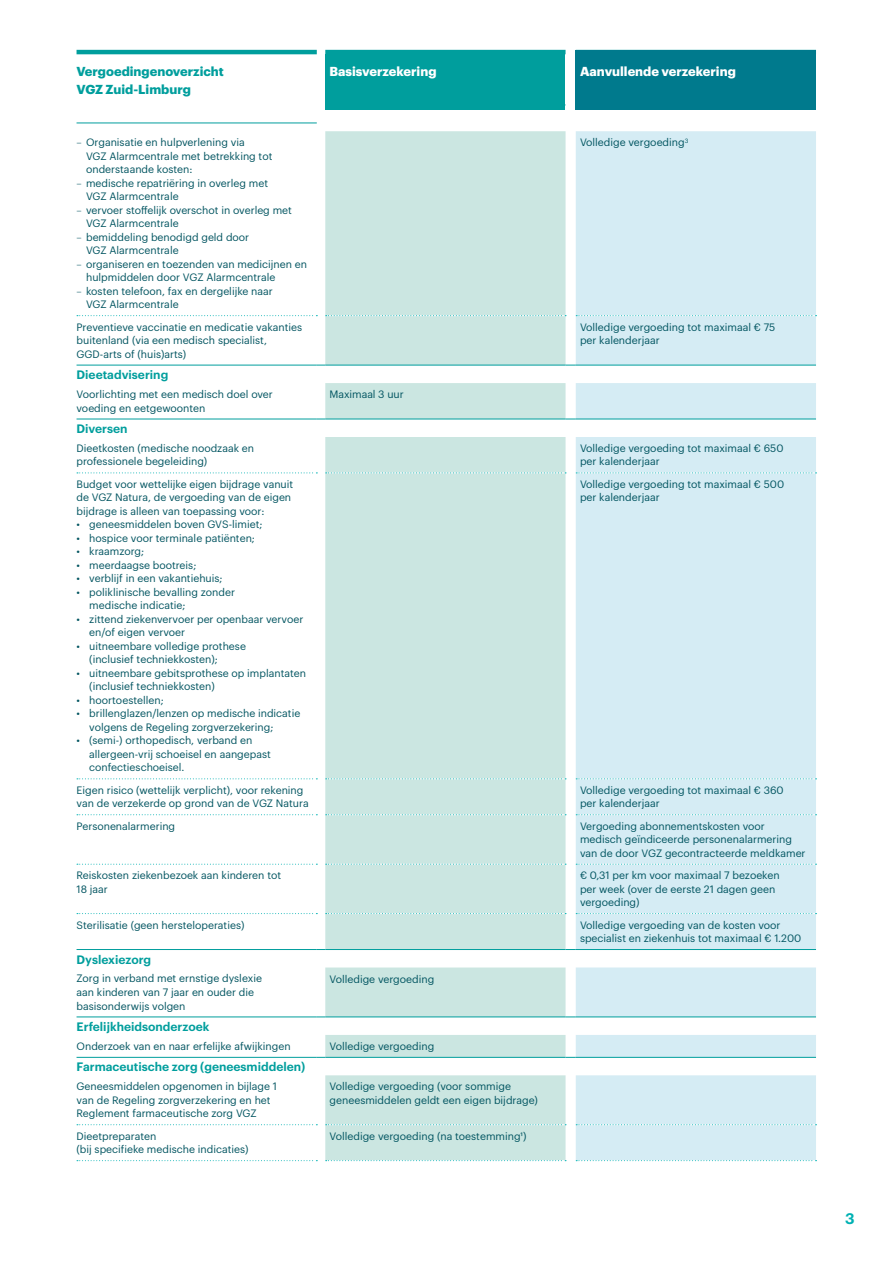
<style>
.page{position:relative;width:893px;height:1263px;background:#fff}
.page>*{position:absolute;margin:0;border:0;box-sizing:border-box;transform-origin:0 0}
.t1{font:600 15px "Graphik";color:#00b1b3}
.t2{font:700 12.75px "Graphik";color:#fff}
.t3{font:700 12.75px/18px "Graphik";color:#009e9d}
.t4{font:600 12px "Graphik";color:#009e9d}
.t5{font:10.5px/13.5px "Graphik";color:#005460}
.s1{font-weight:300}
</style>
<div class="page">
<div style="left:325px;top:54px;width:241px;height:55px;background:#009e9d"></div>
<div style="left:576px;top:54px;width:240px;height:55px;background:#007a8d"></div>
<svg style="left:325px;top:131px;width:241px;height:1030px;background:#cfe8e3"></svg>
<svg style="left:576px;top:131px;width:240px;height:1029px;background:#d8edf4"></svg>
<svg style="left:77px;top:1160px;width:240px;height:1px"></svg>
<svg style="left:326px;top:1160px;width:240px;height:1px"></svg>
<svg style="left:576px;top:1160px;width:241px;height:1px"></svg>
<svg style="left:77px;top:315px;width:240px;height:1px"></svg>
<svg style="left:326px;top:315px;width:240px;height:1px"></svg>
<svg style="left:576px;top:315px;width:241px;height:1px"></svg>
<hr style="left:77px;top:365px;width:240px;height:1px;background:#009e9d">
<hr style="left:325px;top:365px;width:241px;height:1px;background:#009e9d">
<hr style="left:576px;top:365px;width:240px;height:1px;background:#009e9d">
<hr style="left:77px;top:419px;width:240px;height:1px;background:#009e9d">
<hr style="left:325px;top:419px;width:241px;height:1px;background:#009e9d">
<hr style="left:576px;top:419px;width:240px;height:1px;background:#009e9d">
<hr style="left:77px;top:949px;width:240px;height:1px;background:#009e9d">
<hr style="left:325px;top:949px;width:241px;height:1px;background:#009e9d">
<hr style="left:576px;top:949px;width:240px;height:1px;background:#009e9d">
<hr style="left:77px;top:1017px;width:240px;height:1px;background:#009e9d">
<hr style="left:325px;top:1017px;width:241px;height:1px;background:#009e9d">
<hr style="left:576px;top:1017px;width:240px;height:1px;background:#009e9d">
<hr style="left:77px;top:1057px;width:240px;height:1px;background:#009e9d">
<hr style="left:325px;top:1057px;width:241px;height:1px;background:#009e9d">
<hr style="left:576px;top:1057px;width:240px;height:1px;background:#009e9d">
<svg style="left:77px;top:472px;width:240px;height:1px"></svg>
<svg style="left:326px;top:472px;width:240px;height:1px"></svg>
<svg style="left:576px;top:472px;width:241px;height:1px"></svg>
<svg style="left:77px;top:778px;width:240px;height:1px"></svg>
<svg style="left:326px;top:778px;width:240px;height:1px"></svg>
<svg style="left:576px;top:778px;width:241px;height:1px"></svg>
<svg style="left:77px;top:814px;width:240px;height:1px"></svg>
<svg style="left:326px;top:814px;width:240px;height:1px"></svg>
<svg style="left:576px;top:814px;width:241px;height:1px"></svg>
<svg style="left:77px;top:864px;width:240px;height:1px"></svg>
<svg style="left:326px;top:864px;width:240px;height:1px"></svg>
<svg style="left:576px;top:864px;width:241px;height:1px"></svg>
<svg style="left:77px;top:913px;width:240px;height:1px"></svg>
<svg style="left:326px;top:913px;width:240px;height:1px"></svg>
<svg style="left:576px;top:913px;width:241px;height:1px"></svg>
<svg style="left:77px;top:1124px;width:240px;height:1px"></svg>
<svg style="left:326px;top:1124px;width:240px;height:1px"></svg>
<svg style="left:576px;top:1124px;width:241px;height:1px"></svg>
<hr style="left:77px;top:50px;width:240px;height:4px;background:#009e9d">
<hr style="left:77px;top:122px;width:240px;height:1px;background:#009e9d">
<hr style="left:325px;top:50px;width:241px;height:4px;background:#009e9d">
<div style="left:576px;top:50px;width:240px;height:8px;background:#007a8d"></div>
<p class="t3" style="left:77px;top:61px;width:149px">Vergoedingenoverzicht<br>VGZ Zuid-Limburg</p>
<p class="t2" style="left:330px;top:61px;width:108px">Basisverzekering</p>
<p class="t2" style="left:580px;top:61px;width:157px">Aanvullende verzekering</p>
<p class="t5" style="left:86px;top:135px;width:188px;text-indent:-10px"><span class="s1">–</span> Organisatie en hulpverlening via<br>VGZ Alarmcentrale met betrekking tot onderstaande kosten:</p>
<p class="t5" style="left:86px;top:175px;width:183px;text-indent:-10px"><span class="s1">–</span> medische repatriëring in overleg met<br>VGZ Alarmcentrale</p>
<p class="t5" style="left:86px;top:202px;width:207px;text-indent:-10px"><span class="s1">–</span> vervoer stoffelijk overschot in overleg met<br>VGZ Alarmcentrale</p>
<p class="t5" style="left:86px;top:229px;width:165px;text-indent:-10px"><span class="s1">–</span> bemiddeling benodigd geld door<br>VGZ Alarmcentrale</p>
<p class="t5" style="left:86px;top:256px;width:222px;text-indent:-10px"><span class="s1">–</span> organiseren en toezenden van medicijnen en hulpmiddelen door VGZ Alarmcentrale</p>
<p class="t5" style="left:86px;top:283px;width:188px;text-indent:-10px"><span class="s1">–</span> kosten telefoon, fax en dergelijke naar<br>VGZ Alarmcentrale</p>
<p class="t5" style="left:580px;top:135px;width:110px">Volledige vergoeding<sup>3</sup></p>
<p class="t5" style="left:77px;top:319px;width:227px">Preventieve vaccinatie en medicatie vakanties buitenland (via een medisch specialist,<br>GGD-arts of (huis)arts)</p>
<p class="t5" style="left:580px;top:319px;width:197px">Volledige vergoeding tot maximaal € 75 per kalenderjaar</p>
<p class="t4" style="left:77px;top:366px;width:93px">Dieetadvisering</p>
<p class="t5" style="left:77px;top:387px;width:198px">Voorlichting met een medisch doel over voeding en eetgewoonten</p>
<p class="t5" style="left:330px;top:387px;width:76px">Maximaal 3 uur</p>
<p class="t4" style="left:77px;top:420px;width:53px">Diversen</p>
<p class="t5" style="left:77px;top:440px;width:179px">Dieetkosten (medische noodzaak en professionele begeleiding)</p>
<p class="t5" style="left:580px;top:440px;width:205px">Volledige vergoeding tot maximaal € 650 per kalenderjaar</p>
<p class="t5" style="left:77px;top:476px;width:218px">Budget voor wettelijke eigen bijdrage vanuit de VGZ Natura, de vergoeding van de eigen bijdrage is alleen van toepassing voor:</p>
<p class="t5" style="left:77px;top:517px;width:187px">• geneesmiddelen boven GVS-limiet;</p>
<p class="t5" style="left:77px;top:530px;width:180px">• hospice voor terminale patiënten;</p>
<p class="t5" style="left:77px;top:544px;width:69px">• kraamzorg;</p>
<p class="t5" style="left:77px;top:557px;width:121px">• meerdaagse bootreis;</p>
<p class="t5" style="left:77px;top:571px;width:148px">• verblijf in een vakantiehuis;</p>
<p class="t5" style="left:89px;top:584px;width:147px;text-indent:-13px">• poliklinische bevalling zonder medische indicatie;</p>
<p class="t5" style="left:89px;top:611px;width:215px;text-indent:-13px">• zittend ziekenvervoer per openbaar vervoer en/of eigen vervoer</p>
<p class="t5" style="left:89px;top:638px;width:158px;text-indent:-13px">• uitneembare volledige prothese (inclusief techniekkosten);</p>
<p class="t5" style="left:89px;top:665px;width:218px;text-indent:-13px">• uitneembare gebitsprothese op implantaten (inclusief techniekkosten)</p>
<p class="t5" style="left:77px;top:692px;width:89px">• hoortoestellen;</p>
<p class="t5" style="left:89px;top:706px;width:213px;text-indent:-13px">• brillenglazen/lenzen op medische indicatie volgens de Regeling zorgverzekering;</p>
<p class="t5" style="left:89px;top:733px;width:183px;text-indent:-13px">• (semi-) orthopedisch, verband en allergeen-vrij schoeisel en aangepast confectieschoeisel.</p>
<p class="t5" style="left:580px;top:476px;width:206px">Volledige vergoeding tot maximaal € 500 per kalenderjaar</p>
<p class="t5" style="left:77px;top:782px;width:234px">Eigen risico (wettelijk verplicht), voor rekening van de verzekerde op grond van de VGZ Natura</p>
<p class="t5" style="left:580px;top:782px;width:205px">Volledige vergoeding tot maximaal € 360 per kalenderjaar</p>
<p class="t5" style="left:77px;top:818px;width:100px">Personenalarmering</p>
<p class="t5" style="left:580px;top:818px;width:227px">Vergoeding abonnementskosten voor medisch geïndiceerde personenalarmering van de door VGZ gecontracteerde meldkamer</p>
<p class="t5" style="left:77px;top:868px;width:206px">Reiskosten ziekenbezoek aan kinderen tot<br>18 jaar</p>
<p class="t5" style="left:580px;top:868px;width:201px">€ 0,31 per km voor maximaal 7 bezoeken per week (over de eerste 21 dagen geen vergoeding)</p>
<p class="t5" style="left:77px;top:917px;width:169px">Sterilisatie (geen hersteloperaties)</p>
<p class="t5" style="left:580px;top:917px;width:223px">Volledige vergoeding van de kosten voor specialist en ziekenhuis tot maximaal € 1.200</p>
<p class="t4" style="left:77px;top:950px;width:76px">Dyslexiezorg</p>
<p class="t5" style="left:77px;top:971px;width:187px">Zorg in verband met ernstige dyslexie aan kinderen van 7 jaar en ouder die basisonderwijs volgen</p>
<p class="t5" style="left:330px;top:971px;width:106px">Volledige vergoeding</p>
<p class="t4" style="left:77px;top:1017px;width:135px">Erfelijkheidsonderzoek</p>
<p class="t5" style="left:77px;top:1038px;width:216px">Onderzoek van en naar erfelijke afwijkingen</p>
<p class="t5" style="left:330px;top:1038px;width:106px">Volledige vergoeding</p>
<p class="t4" style="left:77px;top:1058px;width:230px">Farmaceutische zorg (geneesmiddelen)</p>
<p class="t5" style="left:77px;top:1079px;width:202px">Geneesmiddelen opgenomen in bijlage 1 van de Regeling zorgverzekering en het<br>Reglement farmaceutische zorg VGZ</p>
<p class="t5" style="left:330px;top:1079px;width:210px">Volledige vergoeding (voor sommige geneesmiddelen geldt een eigen bijdrage)</p>
<p class="t5" style="left:77px;top:1128px;width:173px">Dieetpreparaten<br>(bij specifieke medische indicaties)</p>
<p class="t5" style="left:330px;top:1128px;width:198px">Volledige vergoeding (na toestemming¹)</p>
<h1 class="t1" style="left:845px;top:1207px;width:11px">3</h1>
</div>
